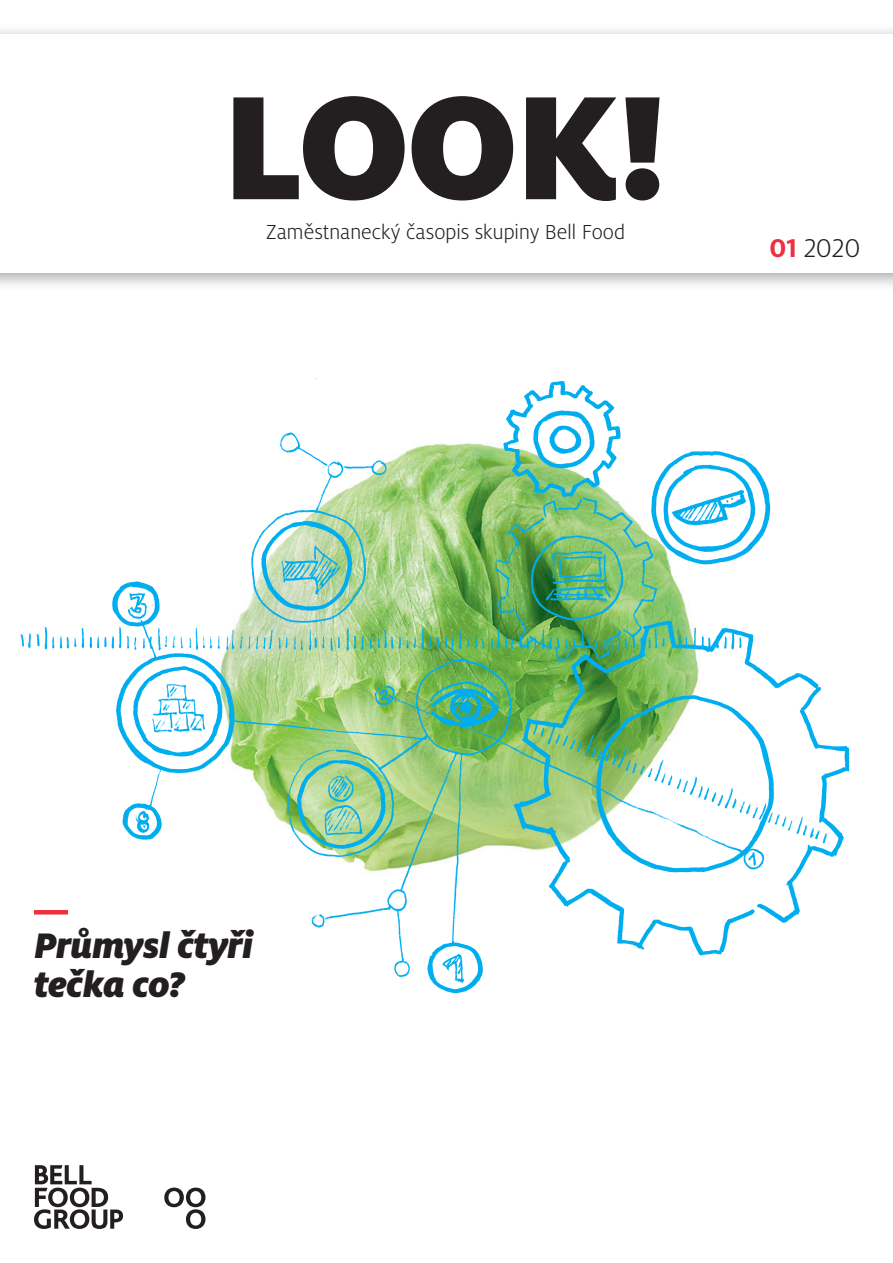
<style>
.page{position:relative;width:893px;height:1263px;background:#fff}
.page>*{position:absolute;margin:0;border:0;box-sizing:border-box;transform-origin:0 0}
.t1{font:italic 900 39.3px/39.3px "Milo Pro";letter-spacing:-.01em;color:#231f20}
.t2{font:300 28.5px "Milo Pro";color:#231f20}
.t3{font:300 22.5px "Milo Pro";letter-spacing:-.01em;color:#231f20}
.s1{font-weight:700;color:#ee2f3e}
</style>
<div class="page">
<svg style="left:164px;top:1187px;width:41px;height:42px"></svg>
<svg style="left:34px;top:1165px;width:89px;height:64px"></svg>
<img style="left:20px;top:378px;width:830px;height:614px">
<svg style="left:233px;top:96px;width:427px;height:105px"></svg>
<hr style="left:34px;top:910px;width:34px;height:4px;background:#ee2f3e">
<p class="t3" style="left:266px;top:220px;width:361px">Zaměstnanecký časopis skupiny Bell Food</p>
<p class="t2" style="left:769px;top:232px;width:92px"><span class="s1">01</span> 2020</p>
<h1 class="t1" style="left:34px;top:925px;width:221px">Průmysl čtyři tečka co?</h1>
</div>
